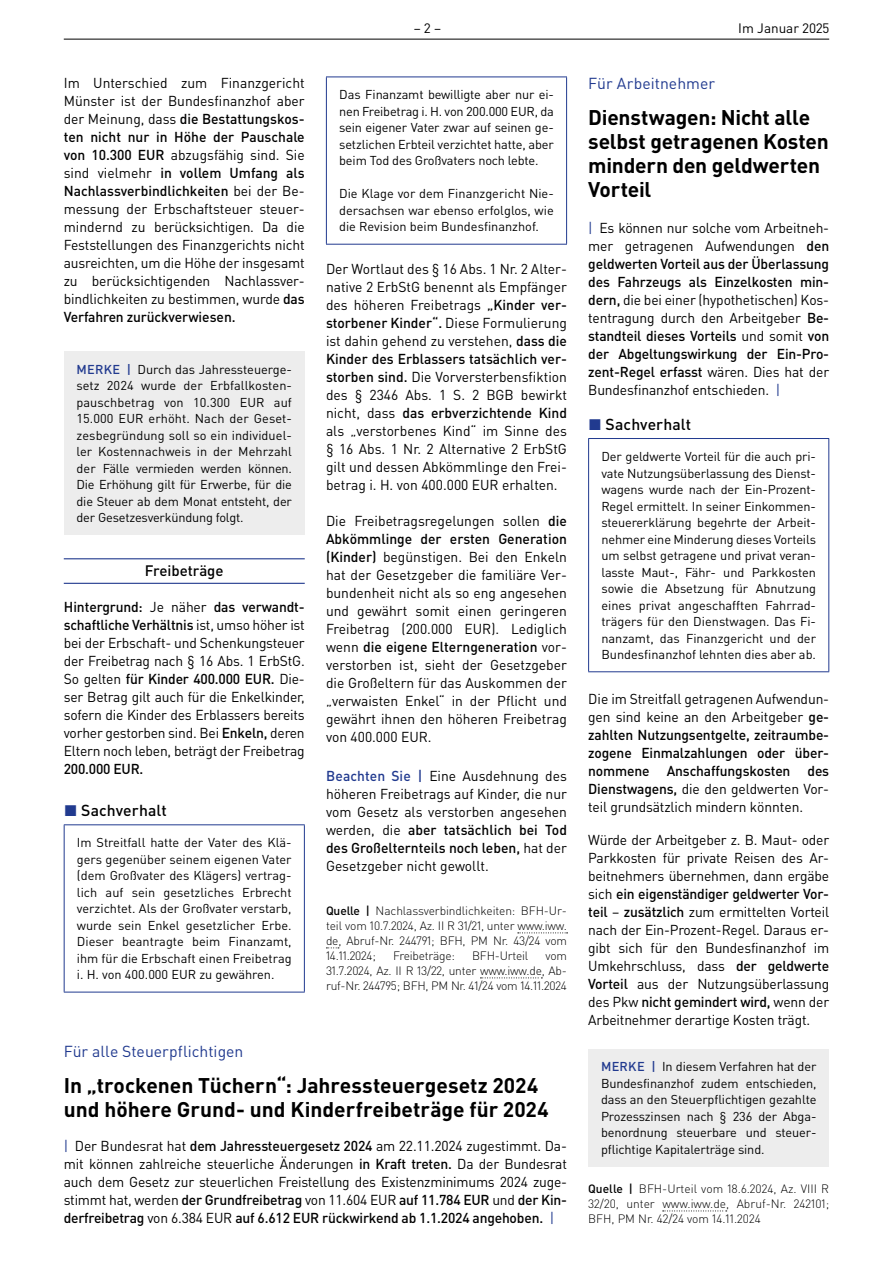
<style>
.page{position:relative;width:893px;height:1263px;background:#fff}
.page>*{position:absolute;margin:0;border:0;box-sizing:border-box;transform-origin:0 0}
.t1{font:700 21px/24px "DIN Pro";letter-spacing:-.005em;color:#000}
.t2{font:15.75px "DIN Pro";color:#213a8f}
.t3{font:500 15.75px "DIN Pro";letter-spacing:.005em;color:#000}
.t4{font:500 15px "DIN Pro";color:#000}
.t5{font:14.25px/18px "DIN Pro";letter-spacing:-.01em;color:#000;text-align:justify}
.t6{font:500 14.25px "DIN Pro";letter-spacing:-.015em;color:#000}
.t7{font:13.5px "DIN Pro";color:#000}
.t8{font:12.75px/16.5px "DIN Pro";letter-spacing:-.01em;color:#000;text-align:justify}
.t9{font:300 12px/15px "DIN Pro";letter-spacing:-.02em;color:#000;text-align:justify}
.s1{font-weight:500}
.s2{font-weight:500;color:#213a8f}
.s3{color:#213a8f}
</style>
<div class="page">
<hr style="left:64px;top:39px;width:765px;height:1px;background:#000">
<hr style="left:64px;top:558px;width:241px;height:1px;background:#213a8f">
<hr style="left:64px;top:583px;width:241px;height:1px;background:#213a8f">
<div style="left:64px;top:351px;width:241px;height:184px;background:#ededed"></div>
<hr style="left:64px;top:824px;width:241px;height:1px;background:#213a8f">
<hr style="left:64px;top:825px;width:1px;height:167px;background:#213a8f">
<hr style="left:304px;top:825px;width:1px;height:167px;background:#213a8f">
<hr style="left:64px;top:992px;width:241px;height:1px;background:#213a8f">
<svg style="left:518px;top:932px;width:50px;height:1px"></svg>
<svg style="left:326px;top:947px;width:13px;height:1px"></svg>
<svg style="left:480px;top:977px;width:62px;height:1px"></svg>
<hr style="left:326px;top:77px;width:241px;height:1px;background:#213a8f">
<hr style="left:326px;top:77px;width:1px;height:167px;background:#213a8f">
<hr style="left:566px;top:77px;width:1px;height:167px;background:#213a8f">
<hr style="left:326px;top:244px;width:241px;height:1px;background:#213a8f">
<svg style="left:663px;top:1210px;width:64px;height:1px"></svg>
<hr style="left:588px;top:438px;width:241px;height:1px;background:#213a8f">
<hr style="left:588px;top:439px;width:1px;height:232px;background:#213a8f">
<hr style="left:828px;top:439px;width:1px;height:232px;background:#213a8f">
<hr style="left:588px;top:671px;width:241px;height:1px;background:#213a8f">
<div style="left:588px;top:1049px;width:241px;height:117px;background:#ededed"></div>
<p class="t7" style="left:414px;top:19px;width:29px">– 2 –</p>
<p class="t7" style="left:738px;top:19px;width:93px">Im Januar 2025</p>
<p class="t5" style="left:64px;top:73px;width:242px">Im Unterschied zum Finanzgericht Münster ist der Bundesfinanzhof aber der Meinung, dass <span class="s1">die Bestattungskos&shy;ten nicht nur in Höhe der Pauschale von 10.300 EUR</span> abzugsfähig sind. Sie sind vielmehr <span class="s1">in vollem Umfang als Nachlassverbindlichkeiten</span> bei der Be&shy;messung der Erbschaftsteuer steuer&shy;mindernd zu berücksichtigen. Da die Feststellungen des Finanzgerichts nicht ausreichten, um die Höhe der insgesamt zu berücksichtigenden Nachlassver&shy;bindlichkeiten zu bestimmen, wurde <span class="s1">das Verfahren zurückverwiesen.</span></p>
<p class="t8" style="left:77px;top:360px;width:217px"><span class="s2">MERKE |</span> Durch das Jahressteuerge&shy;setz 2024 wurde der Erbfallkosten&shy;pauschbetrag von 10.300 EUR auf 15.000 EUR erhöht. Nach der Geset&shy;zesbegründung soll so ein individuel&shy;ler Kostennachweis in der Mehrzahl der Fälle vermieden werden können.<br>Die Erhöhung gilt für Erwerbe, für die die Steuer ab dem Monat entsteht, der der Gesetzesverkündung folgt.</p>
<p class="t4" style="left:145px;top:561px;width:80px">Freibeträge</p>
<p class="t5" style="left:64px;top:598px;width:242px"><span class="s1">Hintergrund:</span> Je näher <span class="s1">das verwandt&shy;schaftliche Verhältnis</span> ist, umso höher ist bei der Erbschaft- und Schenkungsteuer der Freibetrag nach § 16 Abs. 1 ErbStG.<br>So gelten <span class="s1">für Kinder 400.000 EUR.</span> Die&shy;ser Betrag gilt auch für die Enkelkinder, sofern die Kinder des Erblassers bereits vorher gestorben sind. Bei <span class="s1">Enkeln,</span> deren Eltern noch leben, beträgt der Freibetrag</p>
<p class="t6" style="left:64px;top:759px;width:81px">200.000 EUR.</p>
<p class="t3" style="left:64px;top:800px;width:104px"><span class="s3">◼</span> Sachverhalt</p>
<p class="t8" style="left:77px;top:834px;width:216px">Im Streitfall hatte der Vater des Klä&shy;gers gegenüber seinem eigenen Vater (dem Großvater des Klägers) vertrag&shy;lich auf sein gesetzliches Erbrecht verzichtet. Als der Großvater verstarb, wurde sein Enkel gesetzlicher Erbe.<br>Dieser beantragte beim Finanzamt, ihm für die Erbschaft einen Freibetrag i. H. von 400.000 EUR zu gewähren.</p>
<p class="t8" style="left:339px;top:86px;width:216px">Das Finanzamt bewilligte aber nur ei&shy;nen Freibetrag i. H. von 200.000 EUR, da sein eigener Vater zwar auf seinen ge&shy;setzlichen Erbteil verzichtet hatte, aber beim Tod des Großvaters noch lebte.</p>
<p class="t8" style="left:339px;top:185px;width:216px">Die Klage vor dem Finanzgericht Nie&shy;dersachsen war ebenso erfolglos, wie die Revision beim Bundesfinanzhof.</p>
<p class="t5" style="left:326px;top:260px;width:242px">Der Wortlaut des § 16 Abs. 1 Nr. 2 Alter&shy;native 2 ErbStG benennt als Empfänger des höheren Freibetrags <span class="s1">„Kinder ver&shy;storbener Kinder“.</span> Diese Formulierung ist dahin gehend zu verstehen, <span class="s1">dass die Kinder des Erblassers tatsächlich ver&shy;storben sind.</span> Die Vorversterbensfiktion des § 2346 Abs. 1 S. 2 BGB bewirkt nicht, dass <span class="s1">das erbverzichtende Kind </span>als „verstorbenes Kind“ im Sinne des § 16 Abs. 1 Nr. 2 Alternative 2 ErbStG gilt und dessen Abkömmlinge den Frei&shy;betrag i. H. von 400.000 EUR erhalten.</p>
<p class="t5" style="left:326px;top:512px;width:242px">Die Freibetragsregelungen sollen <span class="s1">die Abkömmlinge der ersten Generation (Kinder)</span> begünstigen. Bei den Enkeln hat der Gesetzgeber die familiäre Ver&shy;bundenheit nicht als so eng angesehen und gewährt somit einen geringeren Freibetrag (200.000 EUR). Lediglich wenn <span class="s1">die eigene Elterngeneration</span> vor&shy;verstorben ist, sieht der Gesetzgeber die Großeltern für das Auskommen der „verwaisten Enkel“ in der Pflicht und gewährt ihnen den höheren Freibetrag von 400.000 EUR.</p>
<p class="t5" style="left:326px;top:767px;width:242px"><span class="s2">Beachten Sie |</span> Eine Ausdehnung des höheren Freibetrags auf Kinder, die nur vom Gesetz als verstorben angesehen werden, die <span class="s1">aber tatsächlich bei Tod des Großelternteils noch leben,</span> hat der Gesetzgeber nicht gewollt.</p>
<p class="t9" style="left:326px;top:902px;width:242px"><span class="s1">Quelle |</span> Nachlassverbindlichkeiten: BFH-Ur&shy;teil vom 10.7.2024, Az. II R 31/21, unter www.iww. de, Abruf-Nr. 244791; BFH, PM Nr. 43/24 vom 14.11.2024;</p>
<p class="t9" style="left:393px;top:947px;width:63px">Freibeträge:</p>
<p class="t9" style="left:472px;top:947px;width:58px">BFH-Urteil</p>
<p class="t9" style="left:326px;top:947px;width:242px;text-indent:219px">vom 31.7.2024, Az. II R 13/22, unter www.iww.de, Ab&shy;ruf-Nr. 244795; BFH, PM Nr. 41/24 vom 14.11.2024</p>
<p class="t2" style="left:64px;top:1040px;width:181px">Für alle Steuerpflichtigen</p>
<h1 class="t1" style="left:64px;top:1072px;width:487px">In „trockenen Tüchern“: Jahressteuergesetz 2024 und höhere Grund- und Kinderfreibeträge für 2024</h1>
<p class="t5" style="left:64px;top:1137px;width:505px"><span class="s3">|</span> Der Bundesrat hat <span class="s1">dem Jahressteuergesetz 2024</span> am 22.11.2024 zugestimmt. Da&shy;mit können zahlreiche steuerliche Änderungen <span class="s1">in Kraft treten.</span> Da der Bundesrat auch dem Gesetz zur steuerlichen Freistellung des Existenzminimums 2024 zuge&shy;stimmt hat, werden <span class="s1">der Grundfreibetrag</span> von 11.604 EUR <span class="s1">auf 11.784 EUR</span> und <span class="s1">der Kin&shy;derfreibetrag</span> von 6.384 EUR <span class="s1">auf 6.612 EUR rückwirkend ab 1.1.2024 angehoben.</span> <span class="s3">|</span></p>
<p class="t2" style="left:588px;top:73px;width:128px">Für Arbeitnehmer</p>
<h1 class="t1" style="left:588px;top:105px;width:242px">Dienstwagen: Nicht alle selbst getragenen Kosten mindern den geldwerten<br>Vorteil</h1>
<p class="t5" style="left:588px;top:219px;width:242px"><span class="s3">|</span> Es können nur solche vom Arbeitneh&shy;mer getragenen Aufwendungen <span class="s1">den geldwerten Vorteil aus der Überlassung des Fahrzeugs als Einzelkosten min&shy;dern,</span> die bei einer (hypothetischen) Kos&shy;tentragung durch den Arbeitgeber <span class="s1">Be&shy;standteil dieses Vorteils</span> und somit <span class="s1">von der Abgeltungswirkung der Ein-Pro&shy;zent-Regel erfasst</span> wären. Dies hat der Bundesfinanzhof entschieden. <span class="s3">|</span></p>
<p class="t3" style="left:589px;top:414px;width:104px"><span class="s3">◼</span> Sachverhalt</p>
<p class="t8" style="left:601px;top:448px;width:216px">Der geldwerte Vorteil für die auch pri&shy;vate Nutzungsüberlassung des Dienst&shy;wagens wurde nach der Ein-Prozent-Regel ermittelt. In seiner Einkommen&shy;steuererklärung begehrte der Arbeit&shy;nehmer eine Minderung dieses Vorteils um selbst getragene und privat veran&shy;lasste Maut-, Fähr- und Parkkosten sowie die Absetzung für Abnutzung eines privat angeschafften Fahrrad&shy;trägers für den Dienstwagen. Das Fi&shy;nanzamt, das Finanzgericht und der Bundesfinanzhof lehnten dies aber ab.</p>
<p class="t5" style="left:588px;top:690px;width:242px">Die im Streitfall getragenen Aufwendun&shy;gen sind keine an den Arbeitgeber <span class="s1">ge&shy;zahlten Nutzungsentgelte, zeitraumbe&shy;zogene Einmalzahlungen oder über&shy;nommene Anschaffungskosten des Dienstwagens,</span> die den geldwerten Vor&shy;teil grundsätzlich mindern könnten.</p>
<p class="t5" style="left:588px;top:831px;width:242px">Würde der Arbeitgeber z. B. Maut- oder Parkkosten für private Reisen des Ar&shy;beitnehmers übernehmen, dann ergäbe sich <span class="s1">ein eigenständiger geldwerter Vor&shy;teil</span> – <span class="s1">zusätzlich</span> zum ermittelten Vorteil nach der Ein-Prozent-Regel. Daraus er&shy;gibt sich für den Bundesfinanzhof im Umkehrschluss, dass <span class="s1">der geldwerte Vorteil</span> aus der Nutzungsüberlassung des Pkw <span class="s1">nicht gemindert wird,</span> wenn der Arbeitnehmer derartige Kosten trägt.</p>
<p class="t8" style="left:601px;top:1058px;width:217px"><span class="s2">MERKE |</span> In diesem Verfahren hat der Bundesfinanzhof zudem entschieden, dass an den Steuerpflichtigen gezahlte Prozesszinsen nach § 236 der Abga&shy;benordnung steuerbare und steuer&shy;pflichtige Kapitalerträge sind.</p>
<p class="t9" style="left:588px;top:1180px;width:242px"><span class="s1">Quelle |</span> BFH-Urteil vom 18.6.2024, Az. VIII R 32/20, unter www.iww.de, Abruf-Nr. 242101; BFH, PM Nr. 42/24 vom 14.11.2024</p>
</div>
